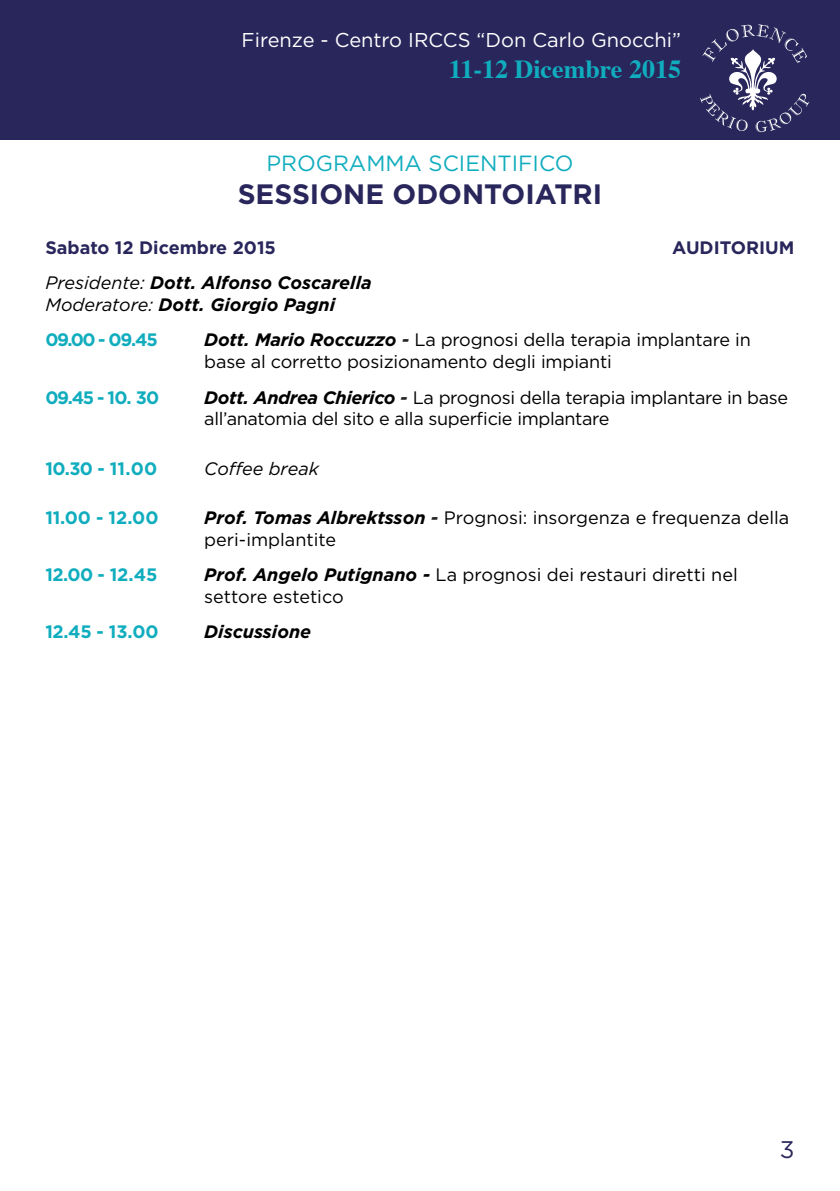
<style>
.page{position:relative;width:840px;height:1191px;background:#fff}
.page>*{position:absolute;margin:0;border:0;box-sizing:border-box;transform-origin:0 0}
.t1{font:700 28px "Gotham";color:#29265b}
.t2{font:700 26px "Times";color:#10adbe}
.t3{font:24px "Gotham";color:#29265b}
.t4{font:22px "Gotham";color:#10adbe}
.t5{font:20px "Gotham";color:#fff}
.t6{font:18px/21.6px "Gotham";letter-spacing:-.01em;color:#000}
.t7{font:italic 700 18px/21.6px "Gotham";color:#000}
.t8{font:700 18px "Gotham";letter-spacing:-.025em;color:#10adbe}
.t9{font:700 18px "Gotham";color:#29265b}
.t10{font:italic 18px "Gotham";color:#000}
.s1{font-weight:400}
.s2{font-weight:700;font-style:italic}
.s3{font-weight:700;font-style:italic;color:#222}
</style>
<div class="page">
<div style="left:1px;top:0;width:838px;height:139px;background:#29265b"></div>
<svg style="left:700px;top:24px;width:108px;height:108px"></svg>
<p class="t5" style="left:241px;top:27px;width:440px">Firenze - Centro IRCCS “Don Carlo Gnocchi”</p>
<h2 class="t2" style="left:448px;top:44px;width:234px">11-12 Dicembre 2015</h2>
<p class="t4" style="left:266px;top:149px;width:308px">PROGRAMMA SCIENTIFICO</p>
<h1 class="t1" style="left:237px;top:176px;width:366px">SESSIONE ODONTOIATRI</h1>
<p class="t9" style="left:45px;top:235px;width:232px">Sabato 12 Dicembre 2015</p>
<p class="t9" style="left:671px;top:235px;width:124px">AUDITORIUM</p>
<p class="t7" style="left:45px;top:272px;width:327px"><span class="s1">Presidente:</span> Dott. Alfonso Coscarella<br><span class="s1">Moderatore:</span> Dott. Giorgio Pagni</p>
<p class="t8" style="left:45px;top:328px;width:114px">09.00 - 09.45</p>
<p class="t6" style="left:204px;top:329px;width:548px"><span class="s2">Dott. Mario Roccuzzo</span> <span class="s3">-</span> La prognosi della terapia implantare in base al corretto posizionamento degli impianti</p>
<p class="t8" style="left:45px;top:385px;width:115px">09.45 - 10. 30</p>
<p class="t6" style="left:204px;top:386px;width:585px"><span class="s2">Dott. Andrea Chierico</span> <span class="s3">-</span> La prognosi della terapia implantare in base all’anatomia del sito e alla superficie implantare</p>
<p class="t8" style="left:45px;top:456px;width:113px">10.30 - 11.00</p>
<p class="t10" style="left:204px;top:457px;width:116px">Coffee break</p>
<p class="t8" style="left:45px;top:506px;width:115px">11.00 - 12.00</p>
<p class="t6" style="left:204px;top:506px;width:586px"><span class="s2">Prof. Tomas Albrektsson</span> <span class="s3">-</span> Prognosi: insorgenza e frequenza della peri-implantite</p>
<p class="t8" style="left:45px;top:563px;width:113px">12.00 - 12.45</p>
<p class="t6" style="left:204px;top:564px;width:534px"><span class="s2">Prof. Angelo Putignano -</span> La prognosi dei restauri diretti nel settore estetico</p>
<p class="t8" style="left:45px;top:620px;width:115px">12.45 - 13.00</p>
<p class="t7" style="left:204px;top:621px;width:108px">Discussione</p>
<h3 class="t3" style="left:779px;top:1134px;width:16px">3</h3>
</div>
